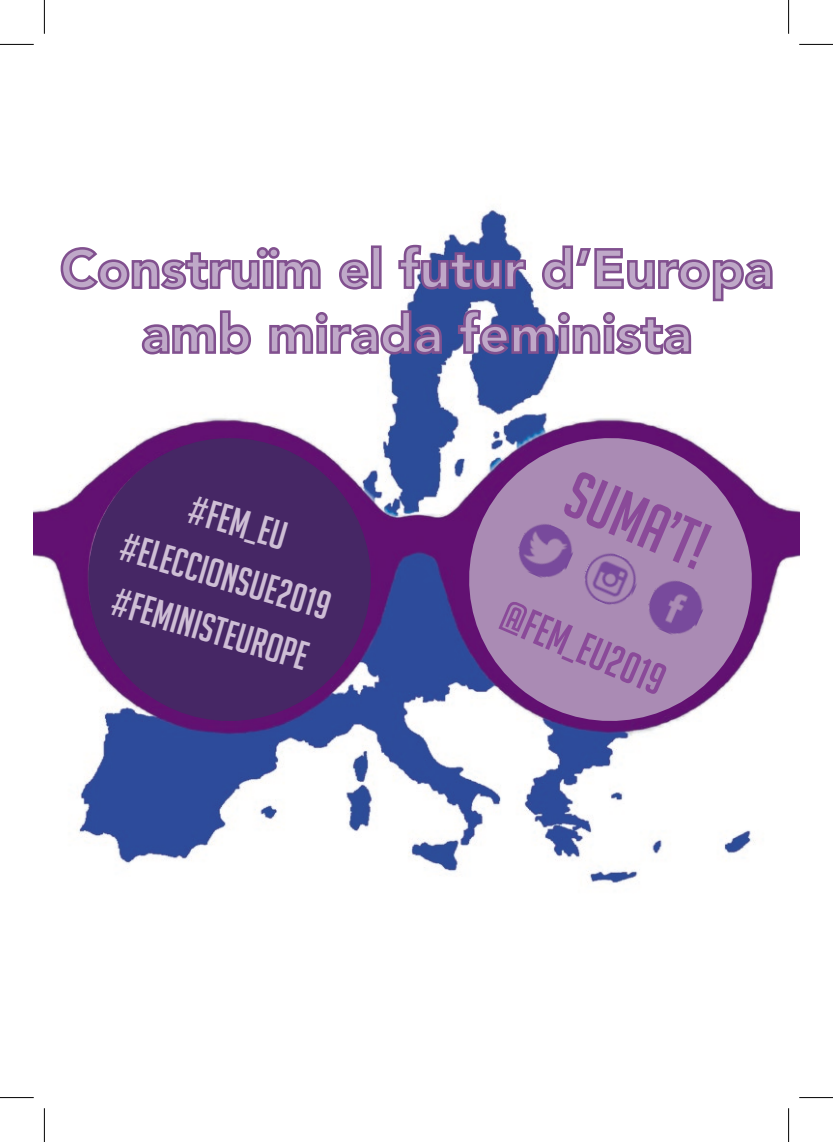
<style>
.page{position:relative;width:833px;height:1142px;background:#fff}
.page>*{position:absolute;margin:0;border:0;box-sizing:border-box;transform-origin:0 0}
.t1{font:65.38px "Big Noodle Titling";color:#8a4a99}
.t2{font:900 54px/64.9px "Avenir";color:#bfa8c8;text-align:center}
.t3{font:43.5px "Big Noodle Titling";color:#8a4a99}
.t4{font:39.38px/54.9px "Big Noodle Titling";color:#cebed5;text-align:center}
</style>
<div class="page">
<img style="left:34px;top:210px;width:765px;height:673px">
<svg style="left:71px;top:421px;width:317px;height:317px;background:#60427e"></svg>
<svg style="left:452px;top:421px;width:317px;height:317px;fill:#aa8bb4"></svg>
<img style="left:511px;top:516px;width:69px;height:69px">
<img style="left:641px;top:573px;width:69px;height:69px">
<img style="left:576px;top:545px;width:69px;height:69px">
<svg style="left:59px;top:245px;width:263px;height:46px"></svg>
<svg style="left:337px;top:257px;width:33px;height:34px"></svg>
<div style="left:371px;top:245px;width:11px;height:44px;border:3px solid #81508f"></div>
<svg style="left:397px;top:243px;width:130px;height:48px"></svg>
<svg style="left:540px;top:244px;width:234px;height:58px"></svg>
<svg style="left:140px;top:309px;width:113px;height:47px"></svg>
<svg style="left:268px;top:309px;width:175px;height:47px"></svg>
<svg style="left:457px;top:308px;width:235px;height:48px"></svg>
<hr style="left:0;top:44px;width:34px;height:1px;background:#000">
<hr style="left:799px;top:44px;width:34px;height:1px;background:#000">
<hr style="left:0;top:1097px;width:34px;height:1px;background:#000">
<hr style="left:799px;top:1097px;width:34px;height:1px;background:#000">
<hr style="left:44px;top:0;width:1px;height:34px;background:#000">
<hr style="left:44px;top:1107px;width:1px;height:34px;background:#000">
<hr style="left:788px;top:0;width:1px;height:34px;background:#000">
<hr style="left:788px;top:1107px;width:1px;height:34px;background:#000">
<p class="t2" style="left:60px;top:235px;width:715px">Construïm el futur d’Europa amb mirada feminista</p>
<p class="t4" style="left:144px;top:467px;width:218px;rotate:16deg">#FEM_EU #eleccionsue2019 #Feministeurope</p>
<p class="t1" style="left:583px;top:458px;width:150px;rotate:23deg">SUMA’T!</p>
<p class="t3" style="left:512px;top:591px;width:176px;rotate:23deg">@fem_EU2019</p>
</div>
